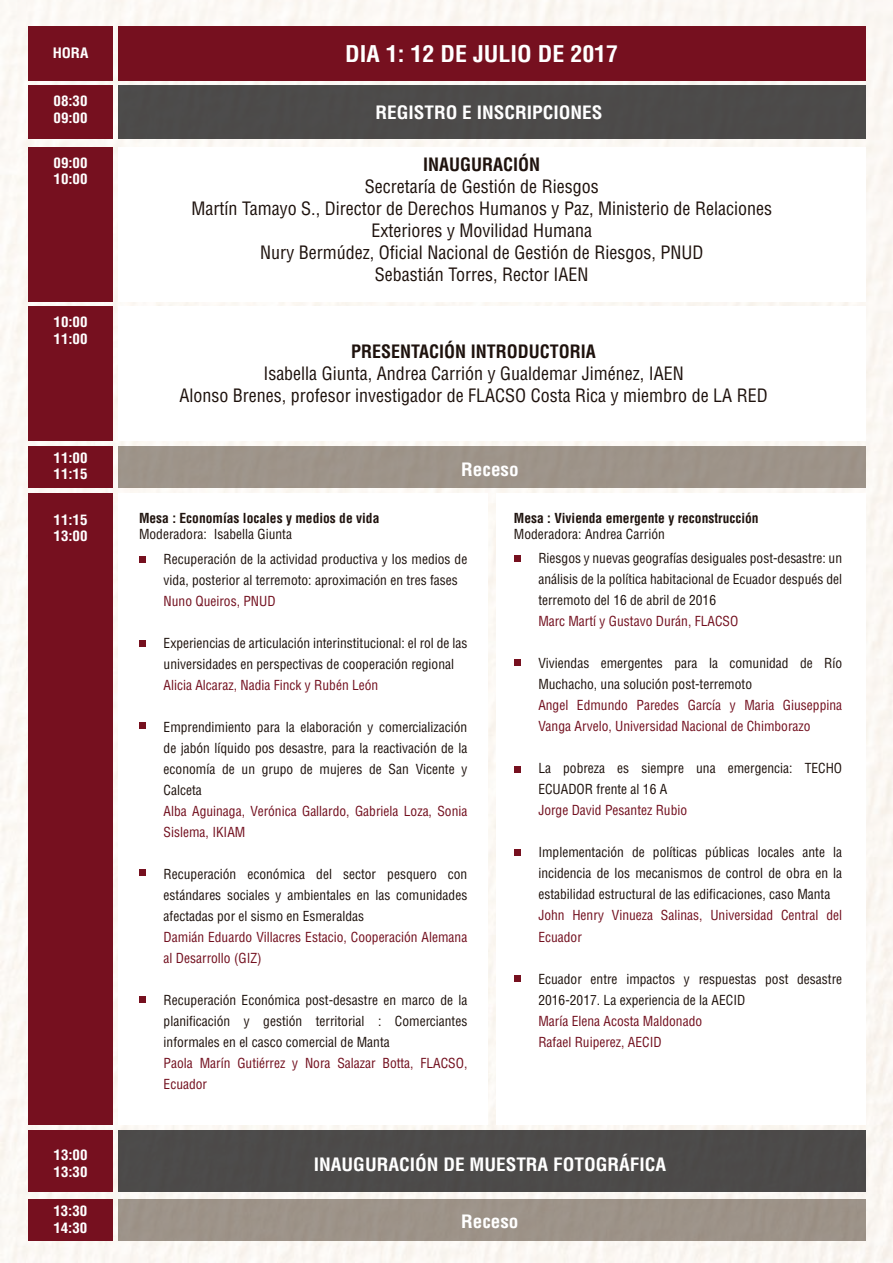
<style>
.page{position:relative;width:893px;height:1263px;background:#fff}
.page>*{position:absolute;margin:0;border:0;box-sizing:border-box;transform-origin:0 0}
.t1{font:700 condensed 22.5px "Helvetica LT Std";color:#fff;scale:1.07 1}
.t2{font:condensed 18px/22px "Helvetica LT Std";color:#1e120d;text-align:center}
.t3{font:700 condensed 18px "Helvetica LT Std";color:#fff;scale:1.07 1}
.t4{font:700 condensed 18px "Helvetica LT Std";color:#1e120d}
.t5{font:700 condensed 14.1px/16.8px "Helvetica LT Std";color:#fff;scale:1.07 1}
.t6{font:condensed 13.5px/21px "Helvetica LT Std";color:#1e120d}
.t7{font:condensed 13.5px/21px "Helvetica LT Std";color:#720f1e}
.t8{font:700 condensed 13.5px "Helvetica LT Std";color:#1e120d}
</style>
<div class="page">
<div style="left:1px;top:0;width:892px;height:1263px;background:#fbf8f3"></div>
<div style="left:28px;top:85px;width:85px;height:54px;background:#76101f"></div>
<div style="left:118px;top:147px;width:747px;height:155px;background:#fff"></div>
<div style="left:118px;top:85px;width:747px;height:54px;background:#4c4b4a"></div>
<div style="left:28px;top:26px;width:85px;height:55px;background:#76101f"></div>
<div style="left:118px;top:26px;width:747px;height:55px;background:#76101f"></div>
<div style="left:28px;top:306px;width:85px;height:135px;background:#76101f"></div>
<div style="left:118px;top:306px;width:747px;height:135px;background:#fff"></div>
<div style="left:28px;top:446px;width:85px;height:41px;background:#76101f"></div>
<div style="left:118px;top:446px;width:747px;height:41px;background:#9e9489"></div>
<div style="left:28px;top:1130px;width:85px;height:61px;background:#76101f"></div>
<div style="left:118px;top:1130px;width:747px;height:61px;background:#4c4a49"></div>
<div style="left:28px;top:1199px;width:85px;height:41px;background:#76101f"></div>
<div style="left:118px;top:1199px;width:747px;height:41px;background:#9d9389"></div>
<div style="left:28px;top:493px;width:85px;height:631px;background:#76101f"></div>
<div style="left:118px;top:493px;width:370px;height:631px;background:#fff"></div>
<div style="left:496px;top:493px;width:369px;height:631px;background:#fff"></div>
<div style="left:28px;top:147px;width:85px;height:155px;background:#76101f"></div>
<svg style="left:139px;top:556px;width:6px;height:6px"></svg>
<svg style="left:139px;top:640px;width:6px;height:6px"></svg>
<svg style="left:139px;top:723px;width:6px;height:6px"></svg>
<svg style="left:139px;top:869px;width:6px;height:6px"></svg>
<div style="left:139px;top:996px;width:6px;height:7px;background:#76101f"></div>
<svg style="left:514px;top:555px;width:6px;height:6px"></svg>
<svg style="left:514px;top:659px;width:6px;height:6px"></svg>
<svg style="left:514px;top:767px;width:6px;height:6px"></svg>
<div style="left:514px;top:849px;width:6px;height:7px;background:#76101f"></div>
<svg style="left:514px;top:975px;width:6px;height:6px"></svg>
<p class="t5" style="left:53px;top:44px;width:35px">HORA</p>
<p class="t5" style="left:54px;top:92px;width:33px">08:30<br>09:00</p>
<p class="t5" style="left:54px;top:154px;width:33px">09:00<br>10:00</p>
<p class="t5" style="left:54px;top:313px;width:33px">10:00<br>11:00</p>
<p class="t5" style="left:54px;top:449px;width:33px">11:00<br>11:15</p>
<p class="t5" style="left:54px;top:511px;width:33px">11:15<br>13:00</p>
<p class="t5" style="left:54px;top:1147px;width:33px">13:00<br>13:30</p>
<p class="t5" style="left:53px;top:1203px;width:33px">13:30<br>14:30</p>
<h1 class="t1" style="left:345px;top:40px;width:257px">DIA 1: 12 DE JULIO DE 2017</h1>
<h2 class="t3" style="left:375px;top:101px;width:214px">REGISTRO E INSCRIPCIONES</h2>
<h2 class="t4" style="left:423px;top:153px;width:119px">INAUGURACIÓN</h2>
<h2 class="t2" style="left:192px;top:175px;width:582px">Secretaría de Gestión de Riesgos<br>Martín Tamayo S., Director de Derechos Humanos y Paz, Ministerio de Relaciones Exteriores y Movilidad Humana<br>Nury Bermúdez, Oficial Nacional de Gestión de Riesgos, PNUD<br>Sebastián Torres, Rector IAEN</h2>
<h2 class="t4" style="left:351px;top:340px;width:246px">PRESENTACIÓN INTRODUCTORIA</h2>
<h2 class="t2" style="left:179px;top:362px;width:590px">Isabella Giunta, Andrea Carrión y Gualdemar Jiménez, IAEN<br>Alonso Brenes, profesor investigador de FLACSO Costa Rica y miembro de LA RED</h2>
<p class="t8" style="left:139px;top:510px;width:242px">Mesa : Economías locales y medios de vida</p>
<p class="t6" style="left:139px;top:524px;width:154px">Moderadora: Isabella Giunta</p>
<h2 class="t3" style="left:461px;top:458px;width:55px">Receso</h2>
<p class="t8" style="left:514px;top:510px;width:246px">Mesa : Vivienda emergente y reconstrucción</p>
<p class="t6" style="left:514px;top:524px;width:153px">Moderadora: Andrea Carrión</p>
<p class="t6" style="left:164px;top:549px;width:305px">Recuperación de la actividad productiva y los medios de vida, posterior al terremoto: aproximación en tres fases</p>
<p class="t7" style="left:164px;top:591px;width:114px">Nuno Queiros, PNUD</p>
<p class="t6" style="left:164px;top:633px;width:305px">Experiencias de articulación interinstitucional: el rol de las universidades en perspectivas de cooperación regional</p>
<p class="t7" style="left:164px;top:675px;width:216px">Alicia Alcaraz, Nadia Finck y Rubén León</p>
<p class="t6" style="left:164px;top:717px;width:305px;text-align:justify">Emprendimiento para la elaboración y comercialización de jabón líquido pos desastre, para la reactivación de la economía de un grupo de mujeres de San Vicente y Calceta</p>
<p class="t7" style="left:164px;top:801px;width:305px">Alba Aguinaga, Verónica Gallardo, Gabriela Loza, Sonia<br>Sislema, IKIAM</p>
<p class="t6" style="left:164px;top:864px;width:305px;text-align:justify">Recuperación económica del sector pesquero con estándares sociales y ambientales en las comunidades afectadas por el sismo en Esmeraldas</p>
<p class="t7" style="left:164px;top:927px;width:305px">Damián Eduardo Villacres Estacio, Cooperación Alemana al Desarrollo (GIZ)</p>
<p class="t6" style="left:164px;top:990px;width:305px;text-align:justify">Recuperación Económica post-desastre en marco de la planificación y gestión territorial : Comerciantes informales en el casco comercial de Manta</p>
<p class="t7" style="left:164px;top:1053px;width:305px">Paola Marín Gutiérrez y Nora Salazar Botta, FLACSO,<br>Ecuador</p>
<p class="t6" style="left:538px;top:548px;width:305px;text-align:justify">Riesgos y nuevas geografías desiguales post-desastre: un análisis de la política habitacional de Ecuador después del terremoto del 16 de abril de 2016</p>
<p class="t7" style="left:538px;top:611px;width:201px">Marc Martí y Gustavo Durán, FLACSO</p>
<p class="t6" style="left:538px;top:653px;width:305px">Viviendas emergentes para la comunidad de Río<br>Muchacho, una solución post-terremoto</p>
<p class="t7" style="left:538px;top:695px;width:305px">Angel Edmundo Paredes García y Maria Giuseppina<br>Vanga Arvelo, Universidad Nacional de Chimborazo</p>
<p class="t6" style="left:538px;top:758px;width:305px">La pobreza es siempre una emergencia: TECHO<br>ECUADOR frente al 16 A</p>
<p class="t7" style="left:538px;top:800px;width:150px">Jorge David Pesantez Rubio</p>
<p class="t6" style="left:538px;top:842px;width:305px;text-align:justify">Implementación de políticas públicas locales ante la incidencia de los mecanismos de control de obra en la estabilidad estructural de las edificaciones, caso Manta</p>
<p class="t7" style="left:538px;top:905px;width:305px">John Henry Vinueza Salinas, Universidad Central del<br>Ecuador</p>
<p class="t6" style="left:538px;top:968px;width:305px">Ecuador entre impactos y respuestas post desastre<br>2016-2017. La experiencia de la AECID</p>
<p class="t7" style="left:538px;top:1010px;width:165px">María Elena Acosta Maldonado<br>Rafael Ruiperez, AECID</p>
<h2 class="t3" style="left:314px;top:1153px;width:331px">INAUGURACIÓN DE MUESTRA FOTOGRÁFICA</h2>
<h2 class="t3" style="left:461px;top:1210px;width:55px">Receso</h2>
</div>
